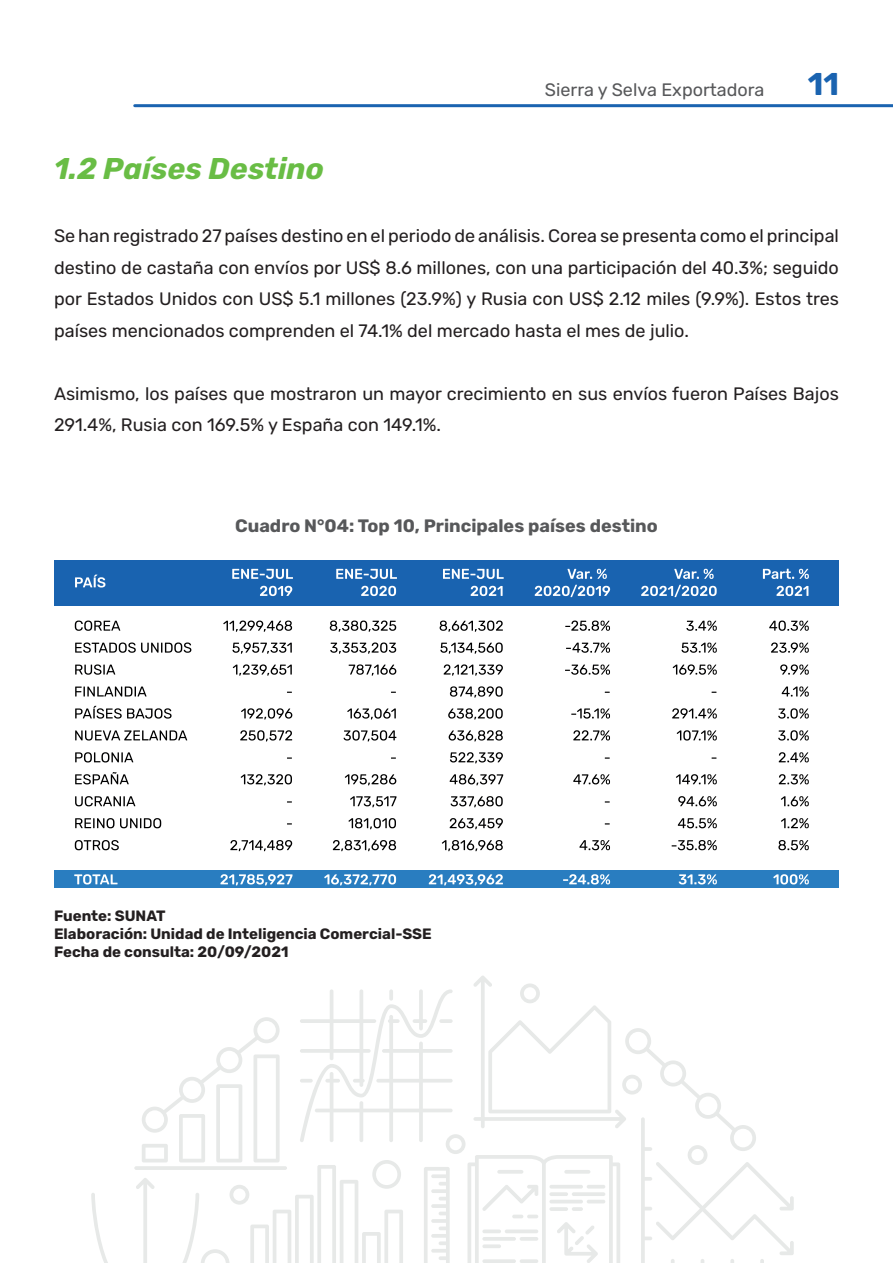
<style>
.page{position:relative;width:893px;height:1263px;background:#fff}
.page>*{position:absolute;margin:0;border:0;box-sizing:border-box;transform-origin:0 0}
.t1{font:700 31.5px "Rubik";color:#1a63b0}
.t2{font:italic 700 30px "Rubik";color:#69bd45}
.t3{font:18px/31.5px "Rubik";color:#231f20;text-align:justify}
.t4{font:700 18px "Rubik";color:#57585a}
.t5{font:18px "Rubik";color:#57585a}
.t6{font:700 15px/18px "Rubik";color:#231f20}
</style>
<div class="page">
<hr style="left:135px;top:104px;width:758px;height:3px;background:#1a63b0">
<svg style="left:91px;top:976px;width:703px;height:287px"></svg>
<div style="left:54px;top:561px;width:785px;height:45px;background:#1963b0"></div>
<div style="left:54px;top:870px;width:785px;height:18px;background:#297dc0"></div>
<svg style="left:75px;top:620px;width:45px;height:11px"></svg>
<svg style="left:75px;top:642px;width:116px;height:11px"></svg>
<svg style="left:75px;top:664px;width:40px;height:11px"></svg>
<svg style="left:75px;top:686px;width:71px;height:10px"></svg>
<svg style="left:75px;top:706px;width:97px;height:13px"></svg>
<svg style="left:75px;top:730px;width:112px;height:10px"></svg>
<svg style="left:75px;top:752px;width:58px;height:10px"></svg>
<svg style="left:75px;top:772px;width:54px;height:12px"></svg>
<svg style="left:75px;top:796px;width:60px;height:10px"></svg>
<svg style="left:75px;top:818px;width:86px;height:10px"></svg>
<svg style="left:75px;top:840px;width:44px;height:10px"></svg>
<svg style="left:74px;top:874px;width:44px;height:10px"></svg>
<svg style="left:75px;top:575px;width:30px;height:12px"></svg>
<svg style="left:223px;top:620px;width:69px;height:12px"></svg>
<svg style="left:232px;top:642px;width:60px;height:12px"></svg>
<svg style="left:233px;top:664px;width:59px;height:12px"></svg>
<svg style="left:241px;top:708px;width:51px;height:11px"></svg>
<svg style="left:240px;top:730px;width:52px;height:11px"></svg>
<svg style="left:241px;top:774px;width:51px;height:11px"></svg>
<svg style="left:230px;top:840px;width:62px;height:11px"></svg>
<svg style="left:220px;top:874px;width:72px;height:11px"></svg>
<svg style="left:330px;top:620px;width:66px;height:12px"></svg>
<svg style="left:330px;top:642px;width:66px;height:12px"></svg>
<svg style="left:349px;top:664px;width:47px;height:12px"></svg>
<svg style="left:347px;top:708px;width:49px;height:11px"></svg>
<svg style="left:344px;top:730px;width:52px;height:11px"></svg>
<svg style="left:345px;top:774px;width:51px;height:11px"></svg>
<svg style="left:350px;top:796px;width:46px;height:11px"></svg>
<svg style="left:348px;top:818px;width:48px;height:11px"></svg>
<svg style="left:333px;top:840px;width:63px;height:11px"></svg>
<svg style="left:324px;top:874px;width:72px;height:11px"></svg>
<svg style="left:440px;top:620px;width:63px;height:12px"></svg>
<svg style="left:440px;top:642px;width:63px;height:12px"></svg>
<svg style="left:444px;top:664px;width:59px;height:12px"></svg>
<svg style="left:450px;top:686px;width:53px;height:12px"></svg>
<svg style="left:448px;top:708px;width:55px;height:11px"></svg>
<svg style="left:449px;top:730px;width:54px;height:11px"></svg>
<svg style="left:450px;top:752px;width:53px;height:11px"></svg>
<svg style="left:450px;top:774px;width:53px;height:11px"></svg>
<svg style="left:451px;top:796px;width:52px;height:11px"></svg>
<svg style="left:450px;top:818px;width:53px;height:11px"></svg>
<svg style="left:442px;top:840px;width:61px;height:11px"></svg>
<svg style="left:429px;top:874px;width:74px;height:11px"></svg>
<svg style="left:565px;top:620px;width:45px;height:11px"></svg>
<svg style="left:566px;top:642px;width:44px;height:11px"></svg>
<svg style="left:565px;top:664px;width:45px;height:11px"></svg>
<svg style="left:571px;top:708px;width:39px;height:11px"></svg>
<svg style="left:573px;top:730px;width:37px;height:10px"></svg>
<svg style="left:573px;top:774px;width:37px;height:10px"></svg>
<svg style="left:579px;top:840px;width:31px;height:10px"></svg>
<svg style="left:563px;top:874px;width:47px;height:10px"></svg>
<svg style="left:567px;top:569px;width:40px;height:10px"></svg>
<svg style="left:535px;top:585px;width:75px;height:12px"></svg>
<svg style="left:686px;top:621px;width:31px;height:10px"></svg>
<svg style="left:681px;top:642px;width:36px;height:11px"></svg>
<svg style="left:673px;top:664px;width:44px;height:11px"></svg>
<svg style="left:672px;top:708px;width:45px;height:10px"></svg>
<svg style="left:677px;top:730px;width:40px;height:10px"></svg>
<svg style="left:676px;top:774px;width:41px;height:10px"></svg>
<svg style="left:678px;top:796px;width:39px;height:10px"></svg>
<svg style="left:678px;top:818px;width:39px;height:10px"></svg>
<svg style="left:672px;top:840px;width:45px;height:10px"></svg>
<svg style="left:679px;top:874px;width:38px;height:10px"></svg>
<svg style="left:674px;top:569px;width:40px;height:10px"></svg>
<svg style="left:641px;top:585px;width:76px;height:12px"></svg>
<svg style="left:769px;top:620px;width:40px;height:11px"></svg>
<svg style="left:771px;top:642px;width:38px;height:11px"></svg>
<svg style="left:780px;top:664px;width:29px;height:11px"></svg>
<svg style="left:782px;top:686px;width:27px;height:11px"></svg>
<svg style="left:778px;top:708px;width:31px;height:11px"></svg>
<svg style="left:778px;top:730px;width:31px;height:10px"></svg>
<svg style="left:779px;top:752px;width:30px;height:10px"></svg>
<svg style="left:779px;top:774px;width:30px;height:10px"></svg>
<svg style="left:781px;top:796px;width:28px;height:10px"></svg>
<svg style="left:781px;top:818px;width:28px;height:10px"></svg>
<svg style="left:778px;top:840px;width:31px;height:10px"></svg>
<svg style="left:773px;top:874px;width:36px;height:10px"></svg>
<svg style="left:763px;top:569px;width:46px;height:10px"></svg>
<svg style="left:776px;top:586px;width:32px;height:10px"></svg>
<svg style="left:232px;top:569px;width:61px;height:10px"></svg>
<svg style="left:260px;top:586px;width:32px;height:10px"></svg>
<svg style="left:336px;top:569px;width:61px;height:10px"></svg>
<svg style="left:361px;top:586px;width:35px;height:10px"></svg>
<svg style="left:443px;top:569px;width:61px;height:10px"></svg>
<svg style="left:471px;top:586px;width:32px;height:10px"></svg>
<h2 class="t2" style="left:54px;top:152px;width:272px">1.2 Países Destino</h2>
<p class="t5" style="left:545px;top:79px;width:221px">Sierra y Selva Exportadora</p>
<h1 class="t1" style="left:808px;top:67px;width:33px">11</h1>
<p class="t3" style="left:54px;top:221px;width:787px">Se han registrado 27 países destino en el periodo de análisis. Corea se presenta como el principal destino de castaña con envíos por US$ 8.6 millones, con una participación del 40.3%; seguido por Estados Unidos con US$ 5.1 millones (23.9%) y Rusia con US$ 2.12 miles (9.9%). Estos tres países mencionados comprenden el 74.1% del mercado hasta el mes de julio.</p>
<p class="t3" style="left:54px;top:378px;width:786px">Asimismo, los países que mostraron un mayor crecimiento en sus envíos fueron Países Bajos<br>291.4%, Rusia con 169.5% y España con 149.1%.</p>
<p class="t4" style="left:235px;top:516px;width:424px">Cuadro N°04: Top 10, Principales países destino</p>
<p class="t6" style="left:54px;top:907px;width:379px">Fuente: SUNAT<br>Elaboración: Unidad de Inteligencia Comercial-SSE<br>Fecha de consulta: 20/09/2021</p>
</div>
